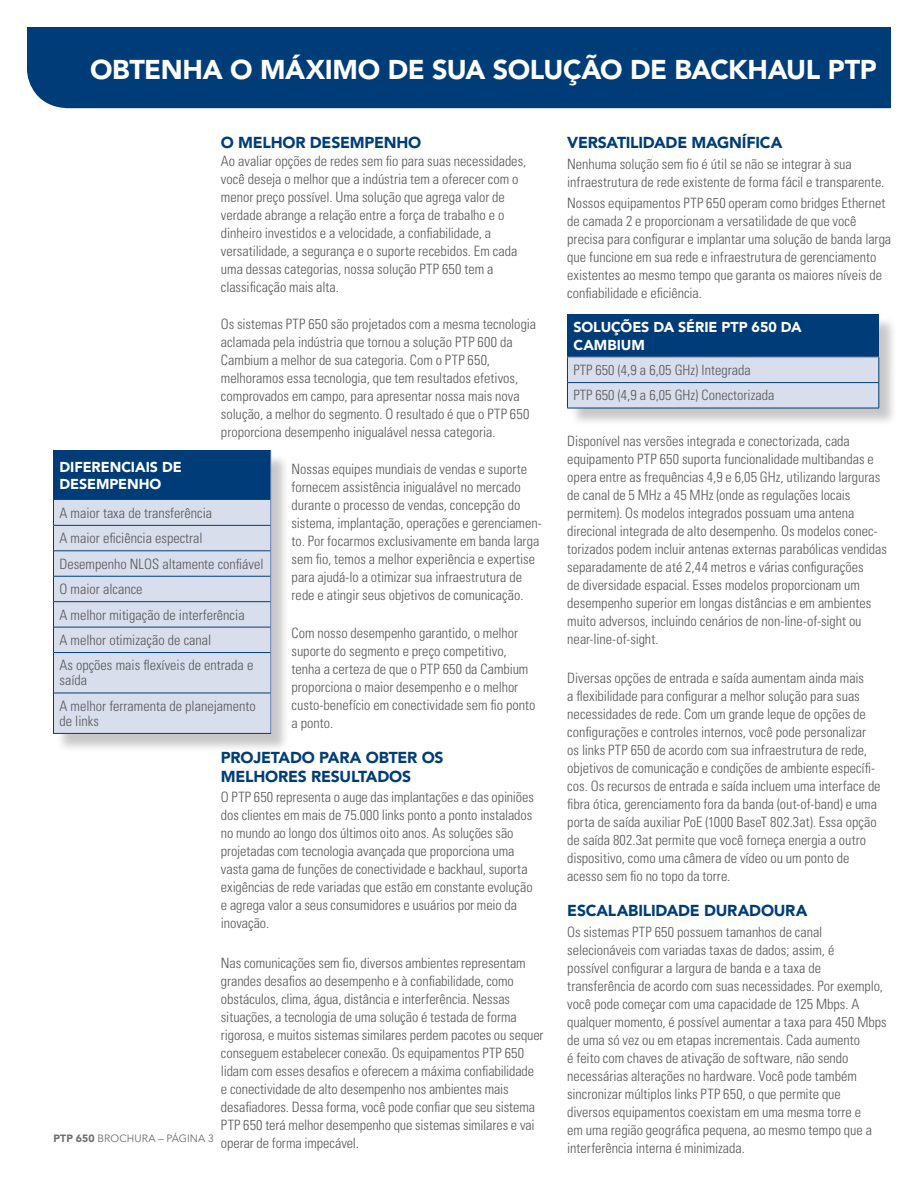
<style>
.page{position:relative;width:918px;height:1188px;background:#fff}
.page>*{position:absolute;margin:0;border:0;box-sizing:border-box;transform-origin:0 0}
.t1{font:900 27px "Avenir LT Std";letter-spacing:-.015em;color:#fff}
.t2{font:900 15.75px/18.9px "Avenir LT Std";letter-spacing:-.015em;color:#003d78}
.t3{font:300 condensed 14.25px/18px "Univers LT Std";color:#57585a}
.t4{font:900 14.25px/17.1px "Avenir LT Std";letter-spacing:-.005em;color:#fff}
.t5{font:10.5px "Avenir LT Std";letter-spacing:.005em;color:#6c6d70}
.s1{font-weight:900}
</style>
<div class="page">
<div style="left:27px;top:27px;width:864px;height:81px;background:#003d78"></div>
<div style="left:56px;top:453px;width:234px;height:299px;background:#231f20;opacity:.25"></div>
<div style="left:54px;top:451px;width:217px;height:48px;background:#003d78"></div>
<div style="left:54px;top:500px;width:216px;height:233px;background:#d9deec"></div>
<svg style="left:53px;top:500px;width:1px;height:153px"></svg>
<hr style="left:53px;top:653px;width:1px;height:40px;background:#003d78">
<hr style="left:53px;top:693px;width:1px;height:40px;background:#003d78">
<svg style="left:270px;top:499px;width:1px;height:154px"></svg>
<hr style="left:270px;top:653px;width:1px;height:40px;background:#6c83af">
<hr style="left:270px;top:693px;width:1px;height:40px;background:#6c83af">
<hr style="left:270px;top:451px;width:1px;height:48px;background:#6c83af">
<hr style="left:53px;top:499px;width:217px;height:1px;background:#003d78">
<hr style="left:54px;top:525px;width:216px;height:1px;background:#003d78">
<hr style="left:54px;top:551px;width:216px;height:1px;background:#003d78">
<hr style="left:54px;top:576px;width:216px;height:1px;background:#003d78">
<hr style="left:54px;top:601px;width:216px;height:1px;background:#003d78">
<hr style="left:54px;top:627px;width:216px;height:1px;background:#003d78">
<hr style="left:54px;top:652px;width:216px;height:1px;background:#003d78">
<hr style="left:54px;top:693px;width:216px;height:1px;background:#003d78">
<hr style="left:53px;top:733px;width:218px;height:1px;background:#003d78">
<div style="left:570px;top:316px;width:328px;height:111px;background:#231f20;opacity:.25"></div>
<div style="left:567px;top:314px;width:312px;height:43px;background:#003d78"></div>
<svg style="left:567px;top:357px;width:313px;height:51px;background:#d0d7e6"></svg>
<hr style="left:567px;top:408px;width:312px;height:1px;background:#003d78">
<h1 class="t1" style="left:90px;top:53px;width:788px">OBTENHA O MÁXIMO DE SUA SOLUÇÃO DE BACKHAUL PTP</h1>
<p class="t2" style="left:221px;top:133px;width:202px">O MELHOR DESEMPENHO</p>
<p class="t3" style="left:221px;top:152px;width:307px">Ao avaliar opções de redes sem fio para suas necessidades, você deseja o melhor que a indústria tem a oferecer com o menor preço possível. Uma solução que agrega valor de verdade abrange a relação entre a força de trabalho e o dinheiro investidos e a velocidade, a confiabilidade, a versatilidade, a segurança e o suporte recebidos. Em cada uma dessas categorias, nossa solução PTP 650 tem a classificação mais alta.</p>
<p class="t3" style="left:221px;top:315px;width:317px">Os sistemas PTP 650 são projetados com a mesma tecnologia aclamada pela indústria que tornou a solução PTP 600 da Cambium a melhor de sua categoria. Com o PTP 650, melhoramos essa tecnologia, que tem resultados efetivos, comprovados em campo, para apresentar nossa mais nova solução, a melhor do segmento. O resultado é que o PTP 650 proporciona desempenho inigualável nessa categoria.</p>
<p class="t3" style="left:292px;top:460px;width:252px">Nossas equipes mundiais de vendas e suporte fornecem assistência inigualável no mercado durante o processo de vendas, concepção do sistema, implantação, operações e gerenciamen&shy;to. Por focarmos exclusivamente em banda larga sem fio, temos a melhor experiência e expertise para ajudá-lo a otimizar sua infraestrutura de rede e atingir seus objetivos de comunicação.</p>
<p class="t3" style="left:292px;top:624px;width:245px">Com nosso desempenho garantido, o melhor suporte do segmento e preço competitivo, tenha a certeza de que o PTP 650 da Cambium proporciona o maior desempenho e o melhor custo-benefício em conectividade sem fio ponto a ponto.</p>
<p class="t2" style="left:221px;top:748px;width:224px">PROJETADO PARA OBTER OS<br>MELHORES RESULTADOS</p>
<p class="t3" style="left:221px;top:788px;width:315px">O PTP 650 representa o auge das implantações e das opiniões dos clientes em mais de 75.000 links ponto a ponto instalados no mundo ao longo dos últimos oito anos. As soluções são projetadas com tecnologia avançada que proporciona uma vasta gama de funções de conectividade e backhaul, suporta exigências de rede variadas que estão em constante evolução e agrega valor a seus consumidores e usuários por meio da inovação.</p>
<p class="t3" style="left:221px;top:954px;width:324px">Nas comunicações sem fio, diversos ambientes representam grandes desafios ao desempenho e à confiabilidade, como obstáculos, clima, água, distância e interferência. Nessas situações, a tecnologia de uma solução é testada de forma rigorosa, e muitos sistemas similares perdem pacotes ou sequer conseguem estabelecer conexão. Os equipamentos PTP 650 lidam com esses desafios e oferecem a máxima confiabilidade e conectividade de alto desempenho nos ambientes mais desafiadores. Dessa forma, você pode confiar que seu sistema PTP 650 terá melhor desempenho que sistemas similares e vai operar de forma impecável.</p>
<p class="t4" style="left:60px;top:458px;width:124px">DIFERENCIAIS DE<br>DESEMPENHO</p>
<p class="t3" style="left:60px;top:500px;width:206px;line-height:25.5px">A maior taxa de transferência<br>A maior eficiência espectral<br>Desempenho NLOS altamente confiável<br>O maior alcance<br>A melhor mitigação de interferência<br>A melhor otimização de canal<br>As opções mais flexíveis de entrada e</p>
<p class="t3" style="left:60px;top:668px;width:198px;line-height:25.5px">saída<br>A melhor ferramenta de planejamento</p>
<p class="t3" style="left:60px;top:712px;width:41px">de links</p>
<p class="t5" style="left:53px;top:1132px;width:162px"><span class="s1">PTP 650</span> BROCHURA – PÁGINA 3</p>
<p class="t2" style="left:567px;top:133px;width:217px">VERSATILIDADE MAGNÍFICA</p>
<p class="t3" style="left:567px;top:155px;width:319px">Nenhuma solução sem fio é útil se não se integrar à sua infraestrutura de rede existente de forma fácil e transparente.</p>
<p class="t3" style="left:567px;top:194px;width:326px">Nossos equipamentos PTP 650 operam como bridges Ethernet de camada 2 e proporcionam a versatilidade de que você precisa para configurar e implantar uma solução de banda larga que funcione em sua rede e infraestrutura de gerenciamento existentes ao mesmo tempo que garanta os maiores níveis de confiabilidade e eficiência.</p>
<p class="t4" style="left:573px;top:319px;width:230px">SOLUÇÕES DA SÉRIE PTP 650 DA<br>CAMBIUM</p>
<p class="t3" style="left:573px;top:357px;width:202px;line-height:25.5px">PTP 650 (4,9 a 6,05 GHz) Integrada<br>PTP 650 (4,9 a 6,05 GHz) Conectorizada</p>
<p class="t3" style="left:567px;top:432px;width:321px">Disponível nas versões integrada e conectorizada, cada equipamento PTP 650 suporta funcionalidade multibandas e opera entre as frequências 4,9 e 6,05 GHz, utilizando larguras de canal de 5 MHz a 45 MHz (onde as regulações locais permitem). Os modelos integrados possuam uma antena direcional integrada de alto desempenho. Os modelos conec&shy;torizados podem incluir antenas externas parabólicas vendidas separadamente de até 2,44 metros e várias configurações<br>de diversidade espacial. Esses modelos proporcionam um desempenho superior em longas distâncias e em ambientes muito adversos, incluindo cenários de non-line-of-sight ou near-line-of-sight.</p>
<p class="t3" style="left:567px;top:669px;width:315px">Diversas opções de entrada e saída aumentam ainda mais<br>a flexibilidade para configurar a melhor solução para suas necessidades de rede. Com um grande leque de opções de configurações e controles internos, você pode personalizar os links PTP 650 de acordo com sua infraestrutura de rede, objetivos de comunicação e condições de ambiente específi&shy;cos. Os recursos de entrada e saída incluem uma interface de fibra ótica, gerenciamento fora da banda (out-of-band) e uma porta de saída auxiliar PoE (1000 BaseT 802.3at). Essa opção de saída 802.3at permite que você forneça energia a outro dispositivo, como uma câmera de vídeo ou um ponto de acesso sem fio no topo da torre.</p>
<p class="t2" style="left:567px;top:901px;width:242px">ESCALABILIDADE DURADOURA</p>
<p class="t3" style="left:567px;top:923px;width:321px">Os sistemas PTP 650 possuem tamanhos de canal selecionáveis com variadas taxas de dados; assim, é<br>possível configurar a largura de banda e a taxa de transferência de acordo com suas necessidades. Por exemplo, você pode começar com uma capacidade de 125 Mbps. A qualquer momento, é possível aumentar a taxa para 450 Mbps de uma só vez ou em etapas incrementais. Cada aumento<br>é feito com chaves de ativação de software, não sendo necessárias alterações no hardware. Você pode também sincronizar múltiplos links PTP 650, o que permite que diversos equipamentos coexistam em uma mesma torre e<br>em uma região geográfica pequena, ao mesmo tempo que a interferência interna é minimizada.</p>
</div>
